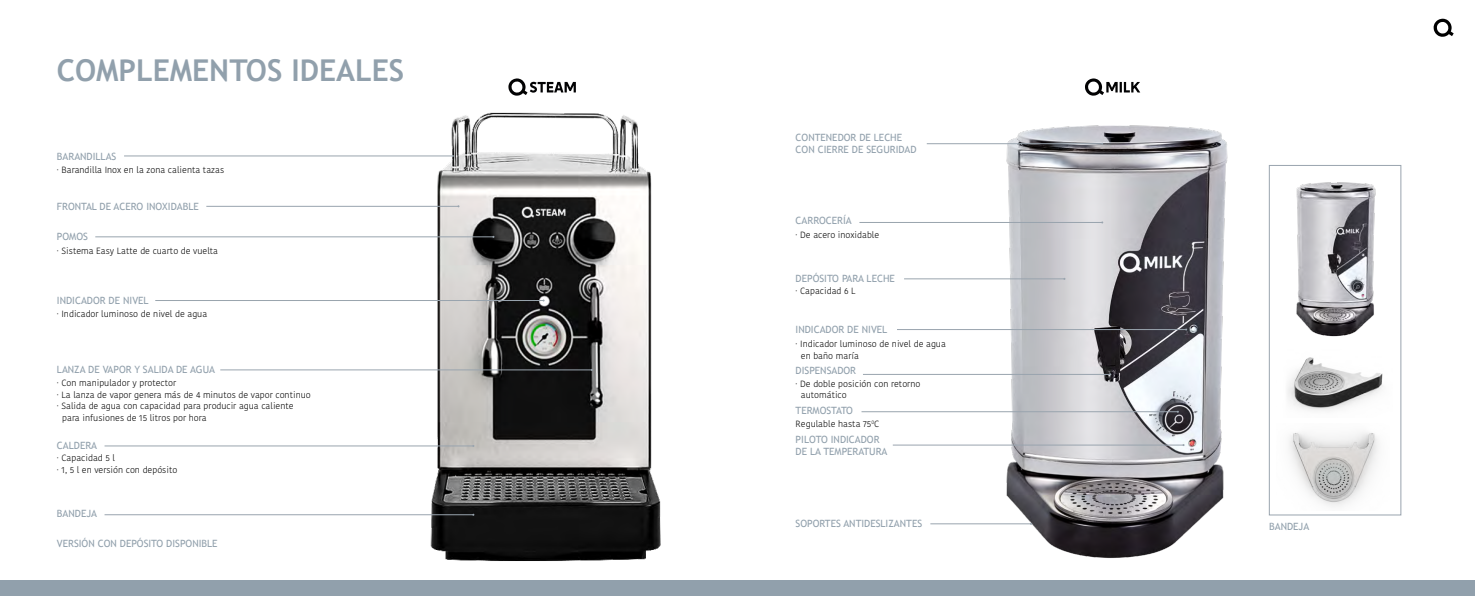
<style>
.page{position:relative;width:1475px;height:596px;background:#fff}
.page>*{position:absolute;margin:0;border:0;box-sizing:border-box;transform-origin:0 0}
.t1{font:700 30px "Trebuchet MS";color:#91a0ac}
.t2{font:10px "Trebuchet MS";color:#91a0ac}
.t3{font:300 9px/11.4px "Kohinoor Devanagari";color:#000}
</style>
<div class="page">
<img style="left:982px;top:125px;width:246px;height:433px">
<img style="left:1296px;top:182px;width:80px;height:154px">
<img style="left:421px;top:112px;width:240px;height:449px">
<hr style="left:862px;top:374px;width:248px;height:1px;background:#99a4ae">
<hr style="left:104px;top:514px;width:369px;height:1px;background:#99a4ae">
<hr style="left:859px;top:222px;width:243px;height:1px;background:#99a4ae">
<hr style="left:926px;top:143px;width:176px;height:1px;background:#99a4ae">
<hr style="left:104px;top:445px;width:369px;height:1px;background:#99a4ae">
<hr style="left:95px;top:236px;width:398px;height:1px;background:#99a4ae">
<hr style="left:861px;top:411px;width:316px;height:1px;background:#99a4ae">
<hr style="left:892px;top:444px;width:291px;height:1px;background:#99a4ae">
<hr style="left:930px;top:523px;width:100px;height:1px;background:#99a4ae">
<hr style="left:124px;top:156px;width:329px;height:1px;background:#99a4ae">
<hr style="left:206px;top:206px;width:252px;height:1px;background:#99a4ae">
<hr style="left:220px;top:369px;width:371px;height:1px;background:#99a4ae">
<hr style="left:155px;top:300px;width:388px;height:1px;background:#99a4ae">
<hr style="left:896px;top:329px;width:289px;height:1px;background:#99a4ae">
<hr style="left:903px;top:278px;width:161px;height:1px;background:#99a4ae">
<div style="left:0;top:580px;width:1474px;height:15px;background:#91a0ac"></div>
<svg style="left:1433px;top:19px;width:20px;height:18px"></svg>
<img style="left:1289px;top:432px;width:90px;height:75px">
<img style="left:1287px;top:357px;width:96px;height:54px">
<div style="left:1268px;top:165px;width:132px;height:349px;border:1px solid #99a4ae"></div>
<svg style="left:508px;top:78px;width:67px;height:18px"></svg>
<svg style="left:1085px;top:78px;width:54px;height:18px"></svg>
<h1 class="t1" style="left:57px;top:51px;width:191px">COMPLEMENTOS</h1>
<h1 class="t1" style="left:291px;top:51px;width:17px">IDEALES</h1>
<p class="t2" style="left:57px;top:150px;width:61px">BARANDILLAS</p>
<p class="t3" style="left:57px;top:164px;width:169px">· Barandilla Inox en la zona calienta tazas</p>
<p class="t2" style="left:57px;top:200px;width:143px">FRONTAL DE ACERO INOXIDABLE</p>
<p class="t2" style="left:57px;top:231px;width:32px">POMOS</p>
<p class="t3" style="left:57px;top:245px;width:163px">· Sistema Easy Latte de cuarto de vuelta</p>
<p class="t2" style="left:57px;top:294px;width:93px">INDICADOR DE NIVEL</p>
<p class="t3" style="left:57px;top:308px;width:152px">· Indicador luminoso de nivel de agua</p>
<p class="t2" style="left:57px;top:363px;width:92px">LANZA DE VAPOR Y SALIDA</p>
<p class="t2" style="left:176px;top:363px;width:22px">DE AGUA</p>
<p class="t3" style="left:57px;top:377px;width:121px">· Con manipulador y protector</p>
<p class="t3" style="left:57px;top:389px;width:255px">· La lanza de vapor genera más de 4 minutos de vapor continuo</p>
<p class="t3" style="left:57px;top:400px;width:238px">· Salida de agua con capacidad para producir agua caliente</p>
<p class="t3" style="left:62px;top:411px;width:146px">para infusiones de 15 litros por hora</p>
<p class="t2" style="left:57px;top:439px;width:42px">CALDERA</p>
<p class="t3" style="left:57px;top:452px;width:122px">· Capacidad 5 l<br>· 1, 5 l en versión con depósito</p>
<p class="t2" style="left:57px;top:507px;width:42px">BANDEJA</p>
<p class="t2" style="left:57px;top:537px;width:12px">VERSIÓN</p>
<p class="t2" style="left:98px;top:537px;width:7px">CON</p>
<p class="t2" style="left:120px;top:537px;width:7px">DEPÓSITO</p>
<p class="t2" style="left:166px;top:537px;width:7px">DISPONIBLE</p>
<p class="t2" style="left:795px;top:131px;width:14px">CONTENEDOR</p>
<p class="t2" style="left:859px;top:131px;width:21px">DE LECHE</p>
<p class="t2" style="left:795px;top:143px;width:7px">CON</p>
<p class="t2" style="left:817px;top:143px;width:7px">CIERRE</p>
<p class="t2" style="left:851px;top:143px;width:21px">DE SEGURIDAD</p>
<p class="t2" style="left:795px;top:215px;width:58px">CARROCERÍA</p>
<p class="t3" style="left:795px;top:229px;width:85px">· De acero inoxidable</p>
<p class="t2" style="left:795px;top:273px;width:101px">DEPÓSITO PARA LECHE</p>
<p class="t3" style="left:795px;top:285px;width:61px">· Capacidad 6 L</p>
<p class="t2" style="left:795px;top:323px;width:93px">INDICADOR DE NIVEL</p>
<p class="t3" style="left:800px;top:338px;width:146px;text-indent:-5px">· Indicador luminoso de nivel de agua en baño maría</p>
<p class="t3" style="left:800px;top:378px;width:121px;text-indent:-5px">· De doble posición con retorno automático</p>
<p class="t2" style="left:795px;top:364px;width:32px">DISPENSADOR</p>
<p class="t2" style="left:795px;top:405px;width:59px">TERMOSTATO</p>
<p class="t2" style="left:795px;top:433px;width:12px">PILOTO</p>
<p class="t2" style="left:830px;top:433px;width:7px">INDICADOR</p>
<p class="t2" style="left:795px;top:445px;width:35px">DELATEMPERATURA</p>
<p class="t3" style="left:795px;top:418px;width:85px">Regulable hasta 75<sup>0</sup>C</p>
<p class="t2" style="left:795px;top:516px;width:12px">SOPORTES</p>
<p class="t2" style="left:843px;top:516px;width:6px">ANTIDESLI</p>
<p class="t2" style="left:888px;top:516px;width:13px">ZANTES</p>
<p class="t2" style="left:1268px;top:520px;width:42px">BANDEJA</p>
</div>
